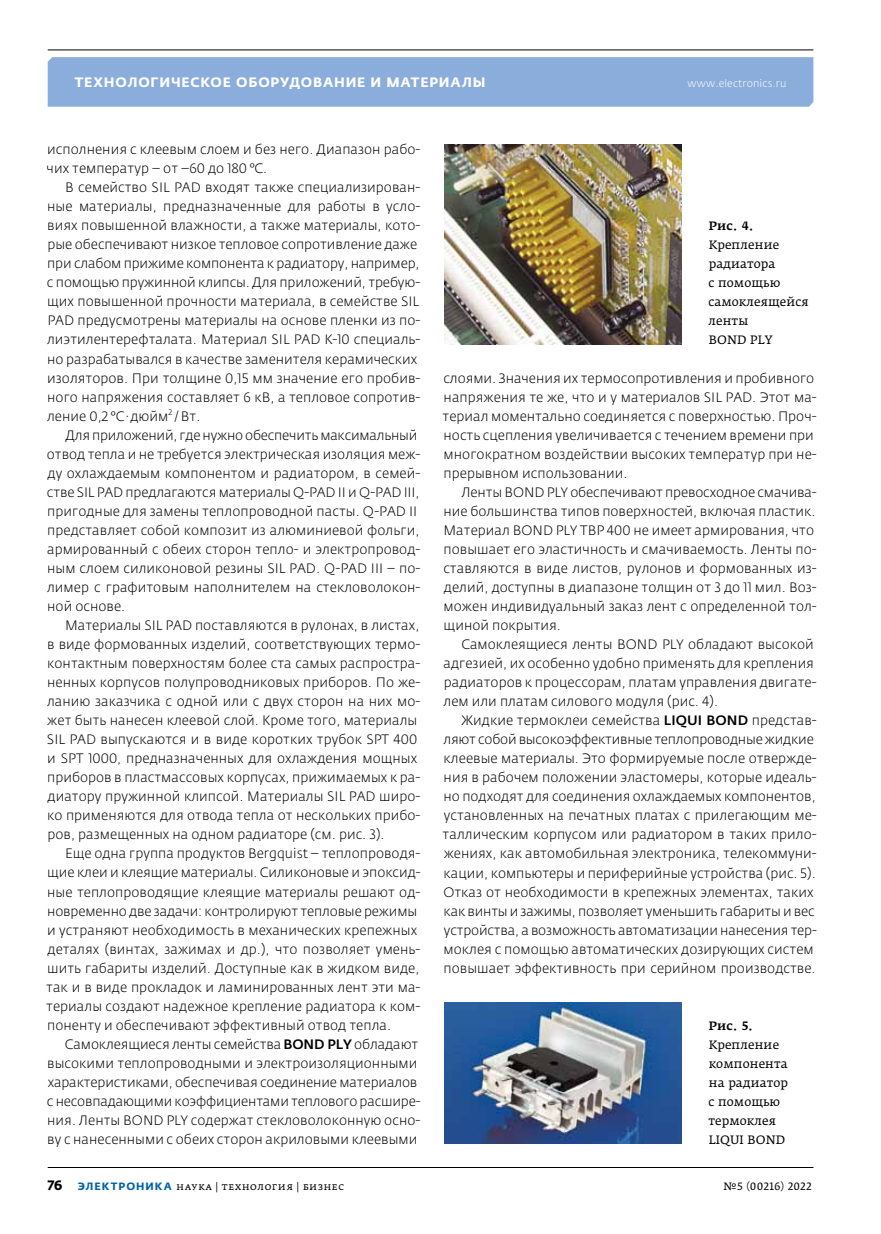
<style>
.page{position:relative;width:881px;height:1234px;background:#fff}
.page>*{position:absolute;margin:0;border:0;box-sizing:border-box;transform-origin:0 0}
.t1{font:300 13.5px/19px "Fedra Sans Pro";letter-spacing:.005em;color:#000}
.t2{font:700 13.5px "Fedra Sans Alt Pro";letter-spacing:.06em;color:#fff}
.t3{font:12px/19px "Fedra Serif A Pro";letter-spacing:.005em;color:#000}
.t4{font:500 12px "Fedra Serif A Pro";letter-spacing:.005em;color:#000}
.t5{font:10.5px "Fedra Serif A Pro";letter-spacing:.01em;color:#000}
.t6{font:300 10.5px "Fedra Sans Pro";letter-spacing:.015em;color:#fff}
.t7{font:10.5px "Fedra Serif A Pro";letter-spacing:.03em;color:#000}
.s1{font-weight:500}
.s2{font-family:"Fedra Sans Pro";font-weight:700;font-size:13.5px}
.s3{font-family:"Fedra Sans Alt Pro";font-weight:700;color:#0061a7}
</style>
<div class="page">
<div style="left:48px;top:57px;width:765px;height:50px;background:#8baddc"></div>
<hr style="left:48px;top:49px;width:765px;height:1px;background:#000">
<hr style="left:48px;top:1166px;width:765px;height:1px;background:#000">
<img style="left:444px;top:144px;width:237px;height:200px">
<img style="left:444px;top:1002px;width:237px;height:141px">
<p class="t2" style="left:75px;top:74px;width:412px">Технологическое оборудование и материалы</p>
<p class="t6" style="left:687px;top:77px;width:100px">www.electronics.ru</p>
<p class="t1" style="left:47px;top:140px;width:375px">исполнения с клеевым слоем и без него. Диапазон рабо&shy;чих температур – от –60 до 180 °C.</p>
<p class="t1" style="left:47px;top:178px;width:375px;text-indent:18px">В семейство SIL PAD входят также специализирован&shy;ные материалы, предназначенные для работы в усло&shy;виях повышенной влажности, а также материалы, кото&shy;рые обеспечивают низкое тепловое сопротивление даже при слабом прижиме компонента к радиатору, например, с помощью пружинной клипсы. Для приложений, требую&shy;щих повышенной прочности материала, в семействе SIL PAD предусмотрены материалы на основе пленки из по&shy;лиэтилентерефталата. Материал SIL PAD К‑10 специаль&shy;но разрабатывался в качестве заменителя керамических изоляторов. При толщине 0,15 мм значение его пробив&shy;ного напряжения составляет 6 кВ, а тепловое сопротив&shy;ление 0,2 °C·дюйм<sup>2</sup> /Вт.</p>
<p class="t1" style="left:47px;top:425px;width:375px;text-indent:18px">Для приложений, где нужно обеспечить максимальный отвод тепла и не требуется электрическая изоляция меж&shy;ду охлаждаемым компонентом и радиатором, в семей&shy;стве SIL PAD предлагаются материалы Q-PAD II и Q-PAD III, пригодные для замены теплопроводной пасты. Q-PAD II представляет собой композит из алюминиевой фольги, армированный с обеих сторон тепло- и электропровод&shy;ным слоем силиконовой резины SIL PAD. Q-PAD III – по&shy;лимер с графитовым наполнителем на стекловолокон&shy;ной основе.</p>
<p class="t1" style="left:47px;top:615px;width:375px;text-indent:18px">Материалы SIL PAD поставляются в рулонах, в листах, в виде формованных изделий, соответствующих термо&shy;контактным поверхностям более ста самых распростра&shy;ненных корпусов полупроводниковых приборов. По же&shy;ланию заказчика с одной или с двух сторон на них мо&shy;жет быть нанесен клеевой слой. Кроме того, материалы SIL PAD выпускаются и в виде коротких трубок SPT 400 и SPT 1000, предназначенных для охлаждения мощных приборов в пластмассовых корпусах, прижимаемых к ра&shy;диатору пружинной клипсой. Материалы SIL PAD широ&shy;ко применяются для отвода тепла от нескольких прибо&shy;ров, размещенных на одном радиаторе (см. рис. 3).</p>
<p class="t1" style="left:46px;top:844px;width:375px;text-indent:19px">Еще одна группа продуктов Bergquist – теплопроводя&shy;щие клеи и клеящие материалы. Силиконовые и эпоксид&shy;ные теплопроводящие клеящие материалы решают од&shy;новременно две задачи: контролируют тепловые режимы и устраняют необходимость в механических крепежных деталях (винтах, зажимах и др.), что позволяет умень&shy;шить габариты изделий. Доступные как в жидком виде, так и в виде прокладок и ламинированных лент эти ма&shy;териалы создают надежное крепление радиатора к ком&shy;поненту и обеспечивают эффективный отвод тепла.</p>
<p class="t1" style="left:47px;top:1034px;width:375px;text-indent:18px">Самоклеящиеся ленты семейства <span class="s1">BOND PLY</span> обладают высокими теплопроводными и электроизоляционными характеристиками, обеспечивая соединение материалов с несовпадающими коэффициентами теплового расшире&shy;ния. Ленты BOND PLY содержат стекловолоконную осно&shy;ву с нанесенными с обеих сторон акриловыми клеевыми</p>
<p class="t4" style="left:708px;top:218px;width:46px">Рис. 4.</p>
<p class="t3" style="left:708px;top:235px;width:102px">Крепление радиатора<br>с помощью самоклеящейся ленты<br>BOND PLY</p>
<p class="t1" style="left:442px;top:368px;width:375px">слоями. Значения их термосопротивления и пробивного напряжения те же, что и у материалов SIL PAD. Этот ма&shy;териал моментально соединяется с поверхностью. Проч&shy;ность сцепления увеличивается с течением времени при многократном воздействии высоких температур при не&shy;прерывном использовании.</p>
<p class="t1" style="left:443px;top:482px;width:375px;text-indent:18px">Ленты BOND PLY обеспечивают превосходное смачива&shy;ние большинства типов поверхностей, включая пластик.<br>Материал BOND PLY TBP 400 не имеет армирования, что повышает его эластичность и смачиваемость. Ленты по&shy;ставляются в виде листов, рулонов и формованных из&shy;делий, доступны в диапазоне толщин от 3 до 11 мил. Воз&shy;можен индивидуальный заказ лент с определенной тол&shy;щиной покрытия.</p>
<p class="t1" style="left:443px;top:634px;width:374px;text-indent:18px">Самоклеящиеся ленты BOND PLY обладают высокой адгезией, их особенно удобно применять для крепления радиаторов к процессорам, платам управления двигате&shy;лем или платам силового модуля (рис. 4).</p>
<p class="t1" style="left:442px;top:710px;width:375px;text-indent:19px">Жидкие термоклеи семейства <span class="s1">LIQUI BOND</span> представ&shy;ляют собой высокоэффективные теплопроводные жидкие клеевые материалы. Это формируемые после отвержде&shy;ния в рабочем положении эластомеры, которые идеаль&shy;но подходят для соединения охлаждаемых компонентов, установленных на печатных платах с прилегающим ме&shy;таллическим корпусом или радиатором в таких прило&shy;жениях, как автомобильная электроника, телекоммуни&shy;кации, компьютеры и периферийные устройства (рис. 5).<br>Отказ от необходимости в крепежных элементах, таких как винты и зажимы, позволяет уменьшить габариты и вес устройства, а возможность автоматизации нанесения тер&shy;моклея с помощью автоматических дозирующих систем повышает эффективность при серийном производстве.</p>
<p class="t4" style="left:708px;top:1017px;width:46px">Рис. 5.</p>
<p class="t3" style="left:708px;top:1034px;width:81px">Крепление компонента на радиатор с помощью термоклея<br>LIQUI BOND</p>
<p class="t5" style="left:48px;top:1179px;width:298px"><span class="s2">76</span> <span class="s3">ЭЛЕКТРОНИКА</span> наука | технология | бизнес</p>
<p class="t7" style="left:723px;top:1179px;width:89px">№5 (00216) 2022</p>
</div>
